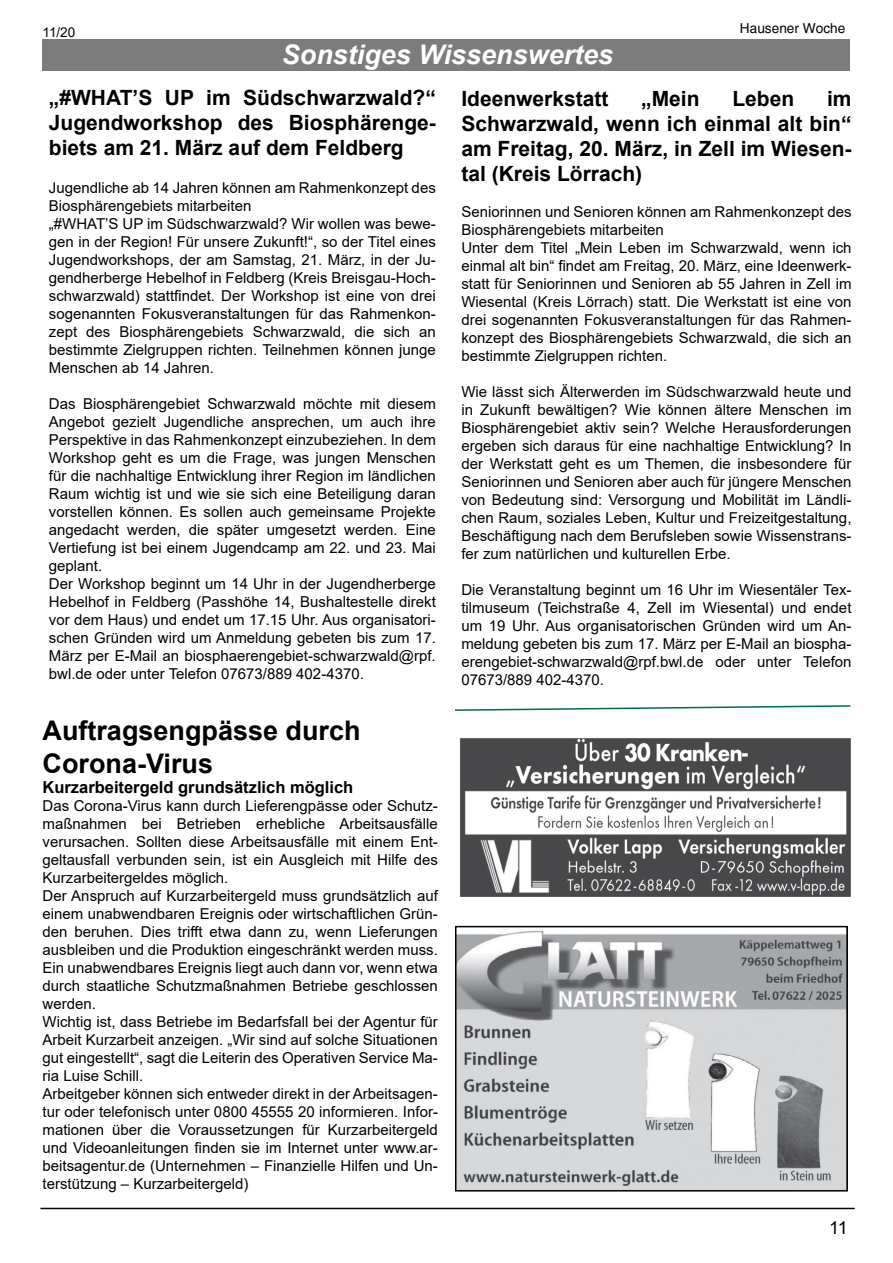
<style>
.page{position:relative;width:893px;height:1263px;background:#fff}
.page>*{position:absolute;margin:0;border:0;box-sizing:border-box;transform-origin:0 0}
.t1{font:700 27px/32.4px "Arial";color:#000}
.t2{font:italic 700 27px "Arial";color:#fff}
.t3{font:700 21px/25.2px "Arial";color:#000;text-align:justify}
.t4{font:18px "Arial";color:#000}
.t5{font:700 16.5px "Arial";color:#000}
.t6{font:15px/18px "Arial";color:#000}
.t7{font:13.65px "Helvetica";color:#000}
.t8{font:13.5px "Arial";color:#000}
</style>
<div class="page">
<hr style="left:40px;top:1208px;width:815px;height:1px;background:#000">
<img style="left:458px;top:930px;width:387px;height:258px">
<div style="left:455px;top:926px;width:393px;height:265px;border:2px solid #000"></div>
<img style="left:455px;top:738px;width:398px;height:159px">
<div style="left:43px;top:39px;width:807px;height:31px;background:#7c7c7c"></div>
<svg style="left:455px;top:705px;width:396px;height:6px"></svg>
<p class="t8" style="left:43px;top:23px;width:34px">11/20</p>
<h1 class="t2" style="left:282px;top:36px;width:333px">Sonstiges Wissenswertes</h1>
<p class="t7" style="left:740px;top:21px;width:107px">Hausener Woche</p>
<h2 class="t3" style="left:49px;top:85px;width:388px">„#WHAT’S UP im Südschwarzwald?“ Jugendworkshop des Biosphärenge&shy;biets am 21. März auf dem Feldberg</h2>
<p class="t6" style="left:49px;top:178px;width:388px">Jugendliche ab 14 Jahren können am Rahmenkonzept des Biosphärengebiets mitarbeiten<br>„#WHAT’S UP im Südschwarzwald? Wir wollen was bewe&shy;gen in der Region! Für unsere Zukunft!“, so der Titel eines Jugendworkshops, der am Samstag, 21. März, in der Ju&shy;gendherberge Hebelhof in Feldberg (Kreis Breisgau-Hoch&shy;schwarzwald) stattfindet. Der Workshop ist eine von drei sogenannten Fokusveranstaltungen für das Rahmenkon&shy;zept des Biosphärengebiets Schwarzwald, die sich an bestimmte Zielgruppen richten. Teilnehmen können junge Menschen ab 14 Jahren.</p>
<p class="t6" style="left:49px;top:394px;width:388px">Das Biosphärengebiet Schwarzwald möchte mit diesem Angebot gezielt Jugendliche ansprechen, um auch ihre Perspektive in das Rahmenkonzept einzubeziehen. In dem Workshop geht es um die Frage, was jungen Menschen für die nachhaltige Entwicklung ihrer Region im ländlichen Raum wichtig ist und wie sie sich eine Beteiligung daran vorstellen können. Es sollen auch gemeinsame Projekte angedacht werden, die später umgesetzt werden. Eine Vertiefung ist bei einem Jugendcamp am 22. und 23. Mai geplant.<br>Der Workshop beginnt um 14 Uhr in der Jugendherberge Hebelhof in Feldberg (Passhöhe 14, Bushaltestelle direkt vor dem Haus) und endet um 17.15 Uhr. Aus organisatori&shy;schen Gründen wird um Anmeldung gebeten bis zum 17.<br>März per E-Mail an biosphaerengebiet-schwarzwald@rpf. bwl.de oder unter Telefon 07673/889 402-4370.</p>
<h1 class="t1" style="left:43px;top:715px;width:320px">Auftragsengpässe durch<br>Corona-Virus</h1>
<p class="t5" style="left:43px;top:775px;width:312px">Kurzarbeitergeld grundsätzlich möglich</p>
<p class="t6" style="left:43px;top:796px;width:397px">Das Corona-Virus kann durch Lieferengpässe oder Schutz&shy;maßnahmen bei Betrieben erhebliche Arbeitsausfälle verursachen. Sollten diese Arbeitsausfälle mit einem Ent&shy;geltausfall verbunden sein, ist ein Ausgleich mit Hilfe des Kurzarbeitergeldes möglich.<br>Der Anspruch auf Kurzarbeitergeld muss grundsätzlich auf einem unabwendbaren Ereignis oder wirtschaftlichen Grün&shy;den beruhen. Dies trifft etwa dann zu, wenn Lieferungen ausbleiben und die Produktion eingeschränkt werden muss.<br>Ein unabwendbares Ereignis liegt auch dann vor, wenn etwa durch staatliche Schutzmaßnahmen Betriebe geschlossen werden.<br>Wichtig ist, dass Betriebe im Bedarfsfall bei der Agentur für Arbeit Kurzarbeit anzeigen. „Wir sind auf solche Situationen gut eingestellt“, sagt die Leiterin des Operativen Service Ma&shy;ria Luise Schill.<br>Arbeitgeber können sich entweder direkt in der Arbeitsagen&shy;tur oder telefonisch unter 0800 45555 20 informieren. Infor&shy;mationen über die Voraussetzungen für Kurzarbeitergeld und Videoanleitungen finden sie im Internet unter www.ar&shy;beitsagentur.de (Unternehmen – Finanzielle Hilfen und Un&shy;terstützung – Kurzarbeitergeld)</p>
<h2 class="t3" style="left:461px;top:86px;width:392px;text-indent:366px">im Schwarzwald, wenn ich einmal alt bin“ am Freitag, 20. März, in Zell im Wiesen&shy;tal (Kreis Lörrach)</h2>
<p class="t6" style="left:461px;top:203px;width:392px">Seniorinnen und Senioren können am Rahmenkonzept des Biosphärengebiets mitarbeiten<br>Unter dem Titel „Mein Leben im Schwarzwald, wenn ich einmal alt bin“ findet am Freitag, 20. März, eine Ideenwerk&shy;statt für Seniorinnen und Senioren ab 55 Jahren in Zell im Wiesental (Kreis Lörrach) statt. Die Werkstatt ist eine von drei sogenannten Fokusveranstaltungen für das Rahmen&shy;konzept des Biosphärengebiets Schwarzwald, die sich an bestimmte Zielgruppen richten.</p>
<p class="t6" style="left:461px;top:383px;width:392px;text-align:justify">Wie lässt sich Älterwerden im Südschwarzwald heute und in Zukunft bewältigen? Wie können ältere Menschen im Biosphärengebiet aktiv sein? Welche Herausforderungen ergeben sich daraus für eine nachhaltige Entwicklung? In der Werkstatt geht es um Themen, die insbesondere für Seniorinnen und Senioren aber auch für jüngere Menschen von Bedeutung sind: Versorgung und Mobilität im Ländli&shy;chen Raum, soziales Leben, Kultur und Freizeitgestaltung, Beschäftigung nach dem Berufsleben sowie Wissenstrans&shy;fer zum natürlichen und kulturellen Erbe.</p>
<p class="t6" style="left:461px;top:581px;width:392px;text-align:justify">Die Veranstaltung beginnt um 16 Uhr im Wiesentäler Tex&shy;tilmuseum (Teichstraße 4, Zell im Wiesental) und endet um 19 Uhr. Aus organisatorischen Gründen wird um An&shy;meldung gebeten bis zum 17. März per E-Mail an biospha&shy;erengebiet-schwarzwald@rpf.bwl.de oder unter Telefon 07673/889 402-4370.</p>
<h2 class="t3" style="left:461px;top:86px;width:149px">Ideenwerkstatt</h2>
<h2 class="t3" style="left:641px;top:86px;width:60px">„Mein</h2>
<h2 class="t3" style="left:732px;top:86px;width:63px">Leben</h2>
<p class="t4" style="left:829px;top:1215px;width:20px">11</p>
</div>
